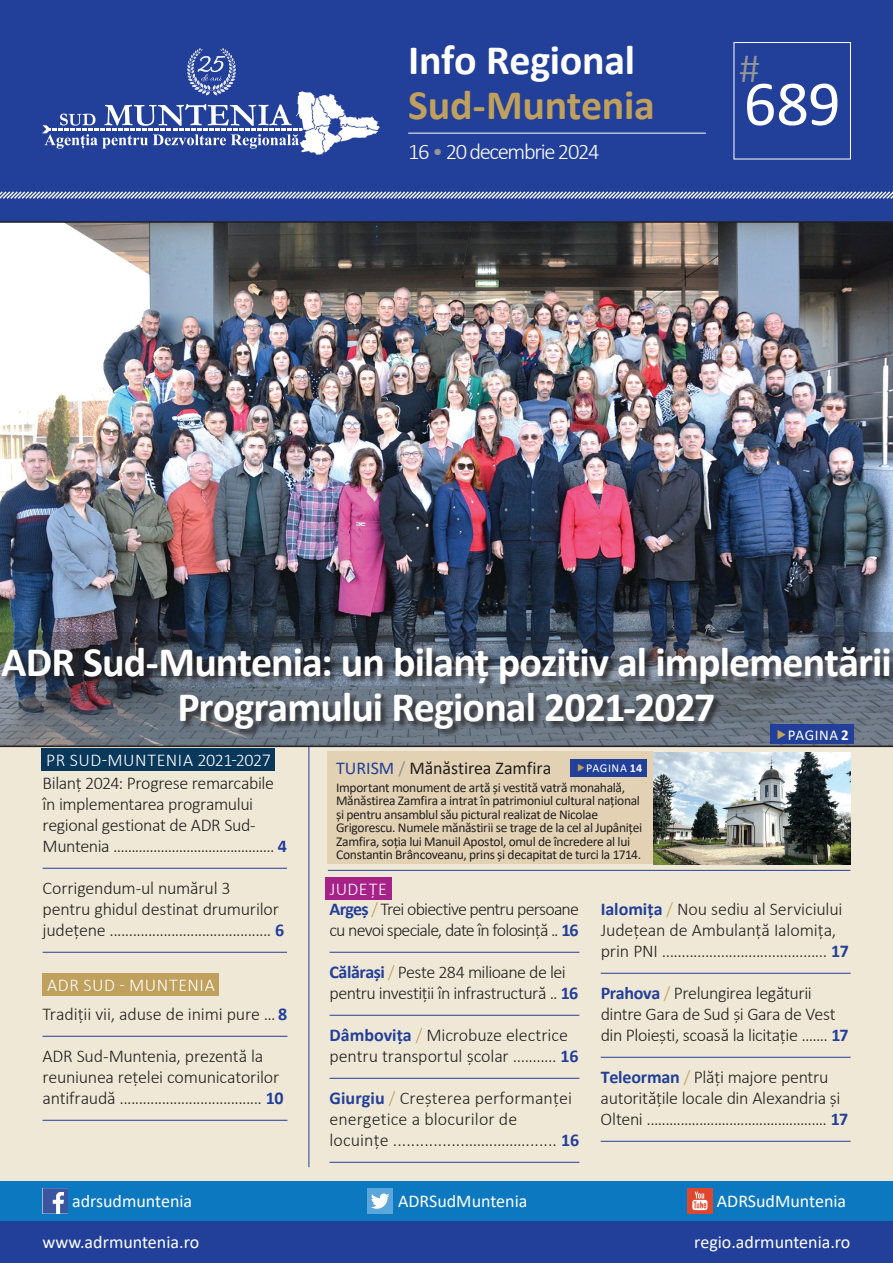
<style>
.page{position:relative;width:893px;height:1263px;background:#fff}
.page>*{position:absolute;margin:0;border:0;box-sizing:border-box;transform-origin:0 0}
.t1{font:64.5px "Calibri";color:#fff}
.t2{font:700 42px/45px "Calibri";letter-spacing:-.02em;color:#fff;text-align:center}
.t3{font:700 42px "Calibri";letter-spacing:-.01em;color:#bfa05c}
.t4{font:300 42px "Calibri";color:#939598}
.t5{font:300 22.5px "Calibri";letter-spacing:-.06em;color:#fff}
.t6{font:300 18px/21px "Calibri";letter-spacing:-.015em;color:#231f20}
.t7{font:300 18px/21px "Calibri";letter-spacing:.005em;color:#231f20}
.t8{font:18px "Calibri";color:#fff}
.t9{font:300 18px/21px "Calibri";letter-spacing:-.05em;color:#231f20}
.t10{font:300 18px/21px "Calibri";letter-spacing:-.035em;color:#231f20}
.t11{font:300 18px "Calibri";letter-spacing:.025em;color:#fff}
.t12{font:18px "Calibri";letter-spacing:-.005em;color:#231f20}
.t13{font:15px "Calibri";letter-spacing:.04em;color:#fff}
.t14{font:13.5px/13.5px "Calibri";letter-spacing:-.025em;color:#231f20}
.t15{font:12px "Calibri";letter-spacing:.05em;color:#fff}
.s1{color:#939598}
.s2{font-weight:700}
.s3{font-weight:700;color:#223f99}
.s4{color:#223f99}
.s5{color:#bfa05c}
</style>
<div class="page">
<div style="left:0;top:1220px;width:893px;height:43px;background:#223f99"></div>
<div style="left:0;top:1179px;width:893px;height:41px;background:#0c78bf"></div>
<div style="left:0;top:0;width:893px;height:222px;background:#223f99"></div>
<svg style="left:0;top:191px;width:893px;height:8px"></svg>
<svg style="left:43px;top:48px;width:336px;height:107px"></svg>
<svg style="left:43px;top:1213px;width:25px;height:1px"></svg>
<svg style="left:43px;top:1188px;width:25px;height:25px"></svg>
<div style="left:367px;top:1188px;width:26px;height:25px;background:#5ba7dc"></div>
<svg style="left:371px;top:1193px;width:18px;height:16px"></svg>
<div style="left:687px;top:1188px;width:26px;height:25px;background:#de472e"></div>
<svg style="left:692px;top:1192px;width:15px;height:18px"></svg>
<div style="left:734px;top:42px;width:117px;height:117px;border:1px solid #fff"></div>
<hr style="left:408px;top:133px;width:298px;height:1px;background:#fff">
<div style="left:0;top:747px;width:893px;height:434px;background:#f0e8d6"></div>
<hr style="left:309px;top:705px;width:1px;height:462px;background:#223f99">
<hr style="left:330px;top:952px;width:249px;height:1px;background:#223f99">
<hr style="left:330px;top:1015px;width:249px;height:1px;background:#223f99">
<hr style="left:330px;top:1078px;width:249px;height:1px;background:#223f99">
<hr style="left:330px;top:1162px;width:249px;height:1px;background:#223f99">
<hr style="left:601px;top:973px;width:250px;height:1px;background:#223f99">
<hr style="left:601px;top:1057px;width:250px;height:1px;background:#223f99">
<hr style="left:601px;top:1141px;width:250px;height:1px;background:#223f99">
<div style="left:325px;top:877px;width:67px;height:22px;background:#a72288"></div>
<hr style="left:328px;top:870px;width:522px;height:1px;background:#223f99">
<div style="left:328px;top:752px;width:325px;height:112px;background:#e2d2b3"></div>
<div style="left:570px;top:759px;width:76px;height:18px;background:#223f99"></div>
<div style="left:43px;top:973px;width:176px;height:22px;background:#bfa05c"></div>
<hr style="left:43px;top:868px;width:244px;height:1px;background:#223f99">
<hr style="left:43px;top:952px;width:244px;height:1px;background:#223f99">
<div style="left:42px;top:749px;width:233px;height:22px;background:#0a385a"></div>
<img style="left:653px;top:752px;width:197px;height:112px">
<img style="left:0;top:221px;width:893px;height:411px">
<svg style="left:0;top:632px;width:893px;height:115px;background:#48515f"></svg>
<div style="left:2px;top:647px;width:891px;height:91px;background:#231f20;opacity:.75"></div>
<div style="left:770px;top:724px;width:83px;height:20px;background:#223f99"></div>
<hr style="left:43px;top:1036px;width:244px;height:1px;background:#223f99">
<hr style="left:43px;top:1120px;width:244px;height:1px;background:#223f99">
<h2 class="t2" style="left:408px;top:37px;width:228px">Info Regional</h2>
<h2 class="t4" style="left:739px;top:42px;width:22px">#</h2>
<h2 class="t3" style="left:408px;top:75px;width:248px">Sud-Muntenia</h2>
<p class="t5" style="left:408px;top:138px;width:193px">16 <span class="s1">•</span> 20 decembrie 2024</p>
<h1 class="t1" style="left:744px;top:59px;width:99px">689</h1>
<h2 class="t2" style="left:1px;top:639px;width:892px">ADR Sud-Muntenia: un bilanț pozitiv al implementării<br>Programului Regional 2021-2027</h2>
<p class="t13" style="left:788px;top:724px;width:63px">PAGINA <span class="s2">2</span></p>
<p class="t11" style="left:46px;top:749px;width:226px">PR SUD-MUNTENIA 2021-2027</p>
<p class="t6" style="left:43px;top:772px;width:246px">Bilanţ 2024: Progrese remarcabile în implementarea programului regional gestionat de ADR Sud-Muntenia ............................................ <span class="s3">4</span></p>
<p class="t6" style="left:43px;top:877px;width:243px">Corrigendum-ul numărul 3<br>pentru ghidul destinat drumurilor județene .......................................... <span class="s3">6</span></p>
<p class="t11" style="left:47px;top:974px;width:169px">ADR SUD - MUNTENIA</p>
<p class="t6" style="left:43px;top:1003px;width:246px">Tradiții vii, aduse de inimi pure ... <span class="s3">8</span></p>
<p class="t6" style="left:43px;top:1045px;width:243px">ADR Sud-Muntenia, prezentă la reuniunea rețelei comunicatorilor antifraudă ..................................... <span class="s3">10</span></p>
<p class="t12" style="left:336px;top:755px;width:217px"><span class="s4">TURISM</span> <span class="s1">/</span> Mănăstirea Zamfira</p>
<p class="t14" style="left:336px;top:780px;width:308px">Important monument de artă şi vestită vatră monahală, Mănăstirea Zamfira a intrat în patrimoniul cultural naţional şi pentru ansamblul său pictural realizat de Nicolae Grigorescu. Numele mănăstirii se trage de la cel al Jupâniţei Zamfira, soţia lui Manuil Apostol, omul de încredere al lui Constantin Brâncoveanu, prins şi decapitat de turci la 1714.</p>
<p class="t15" style="left:586px;top:760px;width:58px">PAGINA <span class="s2">14</span></p>
<p class="t11" style="left:330px;top:878px;width:59px">JUDEȚE</p>
<p class="t9" style="left:330px;top:898px;width:251px"><span class="s3">Argeș</span> <span class="s5">/</span> Trei obiective pentru persoane cu nevoi speciale, date în folosință .. <span class="s3">16</span></p>
<p class="t10" style="left:330px;top:961px;width:250px"><span class="s3">Călărași</span> <span class="s5">/</span> Peste 284 milioane de lei pentru investiții în infrastructură .. <span class="s3">16</span></p>
<p class="t6" style="left:330px;top:1024px;width:250px"><span class="s3">Dâmbovița</span> <span class="s5">/</span> Microbuze electrice pentru transportul școlar ........... <span class="s3">16</span></p>
<p class="t7" style="left:330px;top:1087px;width:251px"><span class="s3">Giurgiu</span> <span class="s5">/</span> Creșterea performanței energetice a blocurilor de locuințe ...................................... <span class="s3">16</span></p>
<p class="t6" style="left:601px;top:898px;width:250px"><span class="s3">Ialomița</span> <span class="s5">/</span> Nou sediu al Serviciului<br>Județean de Ambulanță Ialomița, prin PNI .......................................... <span class="s3">17</span></p>
<p class="t6" style="left:601px;top:982px;width:250px"><span class="s3">Prahova</span> <span class="s5">/</span> Prelungirea legăturii dintre Gara de Sud și Gara de Vest din Ploiești, scoasă la licitație ....... <span class="s3">17</span></p>
<p class="t6" style="left:601px;top:1066px;width:249px"><span class="s3">Teleorman</span> <span class="s5">/</span> Plăți majore pentru autoritățile locale din Alexandria și<br>Olteni ................................................ <span class="s3">17</span></p>
<p class="t8" style="left:72px;top:1188px;width:122px">adrsudmuntenia</p>
<p class="t8" style="left:398px;top:1188px;width:131px">ADRSudMuntenia</p>
<p class="t8" style="left:717px;top:1188px;width:131px">ADRSudMuntenia</p>
<p class="t8" style="left:43px;top:1230px;width:158px">www.adrmuntenia.ro</p>
<p class="t8" style="left:694px;top:1230px;width:158px">regio.adrmuntenia.ro</p>
</div>
